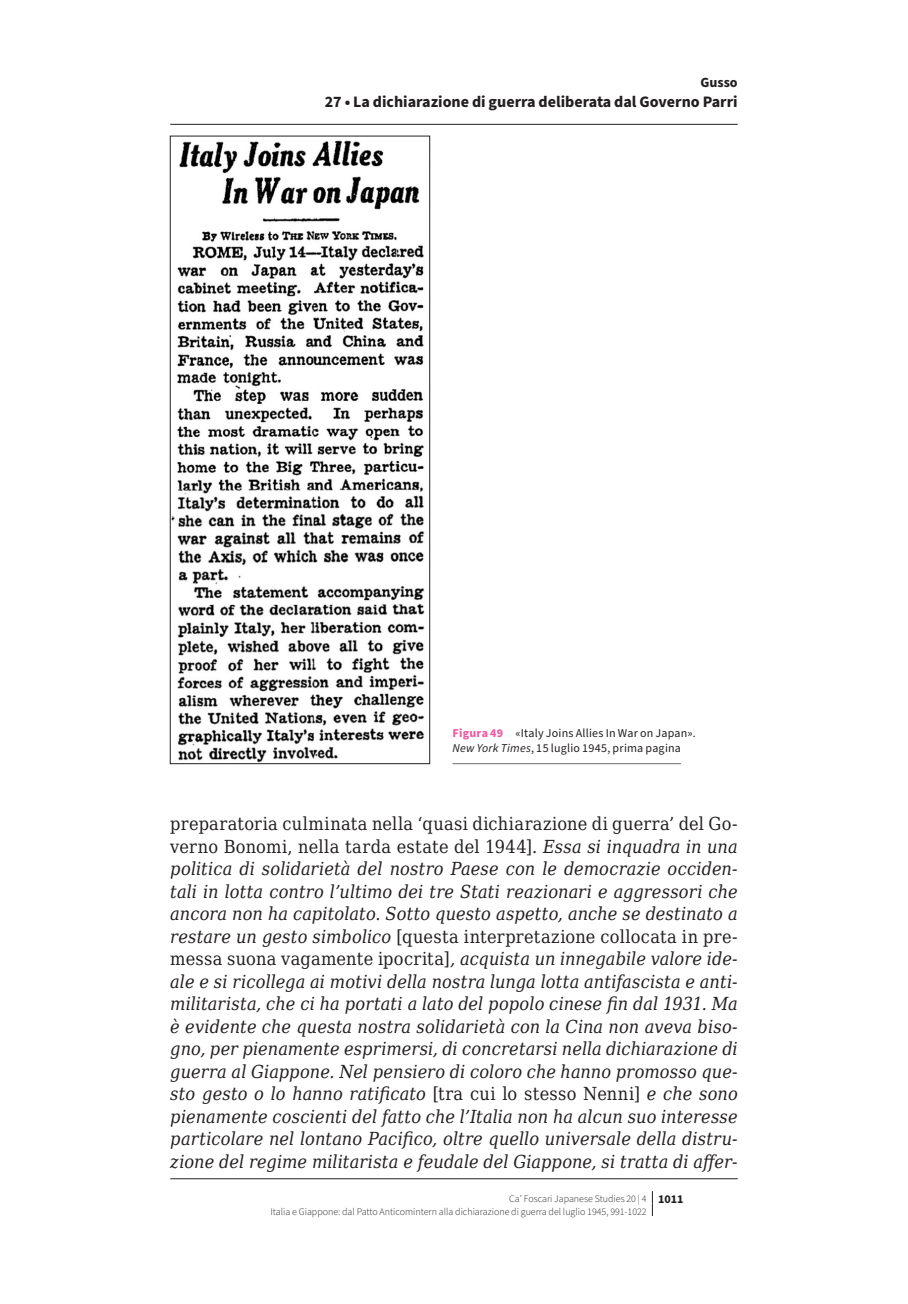
<style>
.page{position:relative;width:908px;height:1304px;background:#fff}
.page>*{position:absolute;margin:0;border:0;box-sizing:border-box;transform-origin:0 0}
.t1{font:italic 18px/22.4px "DejaVu Serif Condensed";letter-spacing:.005em;color:#231f20;text-align:justify}
.t2{font:700 16px "Source Sans Pro";color:#231f20}
.t3{font:700 14px "Source Sans Pro";color:#231f20}
.t4{font:12px/15px "Source Sans Pro";letter-spacing:.02em;color:#231f20}
.t5{font:300 10px/12.4px "Source Sans Pro";color:#231f20}
.s1{font-weight:700;color:#ef59a1}
.s2{font-style:italic}
.s3{font-style:normal}
.s4{font-weight:700;font-size:12px}
</style>
<div class="page">
<svg style="left:651px;top:1191px;width:1px;height:25px"></svg>
<img style="left:172px;top:140px;width:253px;height:622px">
<div style="left:170px;top:136px;width:259px;height:628px;border:1px solid #231f20"></div>
<hr style="left:452px;top:763px;width:228px;height:1px;background:#6c6d70">
<hr style="left:170px;top:124px;width:567px;height:1px;background:#231f20">
<hr style="left:170px;top:1178px;width:567px;height:1px;background:#231f20">
<p class="t3" style="left:700px;top:73px;width:39px">Gusso</p>
<p class="t2" style="left:324px;top:91px;width:414px">27 • La dichiarazione di guerra deliberata dal Governo Parri</p>
<p class="t4" style="left:452px;top:726px;width:245px"><span class="s1">Figura 49</span> «Italy Joins Allies In War on Japan».<br><span class="s2">New York Times</span>, 15 luglio 1945, prima pagina</p>
<p class="t1" style="left:170px;top:812px;width:568px"><span class="s3">preparatoria culminata nella ‘quasi dichiarazione di guerra’ del Go&shy;verno Bonomi, nella tarda estate del 1944].</span> Essa si inquadra in una politica di solidarietà del nostro Paese con le democrazie occiden&shy;tali in lotta contro l’ultimo dei tre Stati reazionari e aggressori che ancora non ha capitolato<span class="s3">.</span> Sotto questo aspetto, anche se destinato a restare un gesto simbolico <span class="s3">[questa interpretazione collocata in pre&shy;messa suona vagamente ipocrita]</span>, acquista un innegabile valore ide&shy;ale e si ricollega ai motivi della nostra lunga lotta antifascista e anti&shy;militarista, che ci ha portati a lato del popolo cinese fin dal 1931. Ma è evidente che questa nostra solidarietà con la Cina non aveva biso&shy;gno, per pienamente esprimersi, di concretarsi nella dichiarazione di guerra al Giappone. Nel pensiero di coloro che hanno promosso que&shy;sto gesto o lo hanno ratificato <span class="s3">[tra cui lo stesso Nenni]</span> e che sono pienamente coscienti del fatto che l’Italia non ha alcun suo interesse particolare nel lontano Pacifico, oltre quello universale della distru&shy;zione del regime militarista e feudale del Giappone, si tratta di affer-</p>
<p class="t5" style="left:270px;top:1193px;width:414px;text-indent:239px">Ca’ Foscari Japanese Studies 20 | 4 <span class="s4">1011<br></span>Italia e Giappone: dal Patto Anticomintern alla dichiarazione di guerra del luglio 1945, 991-1022</p>
</div>
